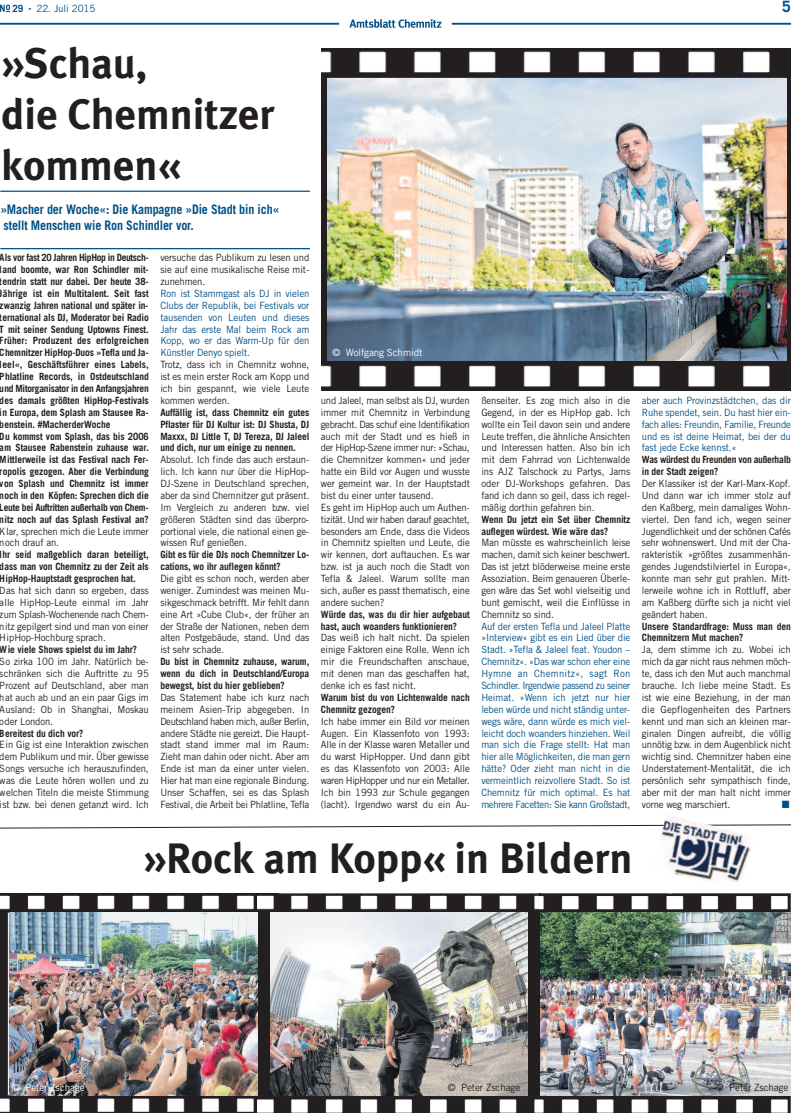
<style>
.page{position:relative;width:791px;height:1113px;background:#fff}
.page>*{position:absolute;margin:0;border:0;box-sizing:border-box;transform-origin:0 0}
.t1{font:700 42.5px/51px "Meta Plus";color:#231f20}
.t2{font:700 15.62px "Trade Gothic LT Std";color:#005086}
.t3{font:700 13.12px/15.8px "Trade Gothic LT Std";letter-spacing:-.01em;color:#005086;scale:.92 1}
.t4{font:10px/11.9px "Trade Gothic LT Std";letter-spacing:-.01em;color:#231f20;scale:.95 1}
.t5{font:700 10px/11.9px "Trade Gothic LT Std";letter-spacing:-.01em;color:#231f20;scale:.95 1}
.t6{font:10px "Trade Gothic LT Std";letter-spacing:-.01em;color:#fff}
.t7{font:10px "Trade Gothic LT Std";letter-spacing:-.01em;color:#231f20}
.t8{font:10px "Trade Gothic LT Std";letter-spacing:-.01em;color:#005086}
.t9{font:700 10px "Trade Gothic LT Std";color:#005086}
.s1{font-weight:400}
.s2{color:#005086}
.s3{font-weight:700}
</style>
<div class="page">
<img style="left:0;top:893px;width:790px;height:220px">
<svg style="left:0;top:5px;width:10px;height:7px"></svg>
<hr style="left:0;top:23px;width:339px;height:2px;background:#005086">
<hr style="left:451px;top:23px;width:339px;height:2px;background:#005086">
<svg style="left:349px;top:19px;width:92px;height:9px"></svg>
<hr style="left:0;top:191px;width:310px;height:1px;background:#005086">
<hr style="left:0;top:248px;width:310px;height:1px;background:#005086">
<img style="left:257px;top:893px;width:22px;height:220px">
<img style="left:539px;top:893px;width:1px;height:220px">
<img style="left:270px;top:912px;width:257px;height:183px">
<img style="left:9px;top:912px;width:248px;height:183px">
<img style="left:539px;top:912px;width:251px;height:183px">
<img style="left:321px;top:49px;width:469px;height:341px">
<img style="left:328px;top:78px;width:458px;height:282px">
<div style="left:527px;top:912px;width:12px;height:183px;background:#231f20"></div>
<svg style="left:0;top:815px;width:790px;height:68px"></svg>
<p class="t9" style="left:13px;top:5px;width:12px">29</p>
<p class="t8" style="left:36px;top:5px;width:60px">22. Juli 2015</p>
<p class="t2" style="left:781px;top:1px;width:10px">5</p>
<p class="t1" style="left:1px;top:38px;width:275px">»Schau,<br>die Chemnitzer kommen«</p>
<p class="t3" style="left:0;top:203px;width:305px">»Macher der Woche«: Die Kampagne »Die Stadt bin ich« stellt Menschen wie Ron Schindler vor.</p>
<p class="t5" style="left:0;top:253px;width:158px">Als vor fast 20 Jahren HipHop in Deutsch&shy;land boomte, war Ron Schindler mit&shy;tendrin statt nur dabei. Der heute 38- Jährige ist ein Multitalent. Seit fast zwanzig Jahren national und später in&shy;ternational als DJ, Moderator bei Radio T mit seiner Sendung Uptowns Finest.<br>Früher: Produzent des erfolgreichen Chemnitzer HipHop-Duos »Tefla und Ja&shy;leel«, Geschäftsführer eines Labels, Phlatline Records, in Ostdeutschland und Mitorganisator in den Anfangsjahren des damals größten HipHop-Festivals in Europa, dem Splash am Stausee Ra&shy;benstein. #MacherderWoche<br>Du kommst vom Splash, das bis 2006 am Stausee Rabenstein zuhause war.<br>Mittlerweile ist das Festival nach Fer&shy;ropolis gezogen. Aber die Verbindung von Splash und Chemnitz ist immer noch in den Köpfen: Sprechen dich die Leute bei Auftritten außerhalb von Chem&shy;nitz noch auf das Splash Festival an?<br><span class="s1">Klar, sprechen mich die Leute immer noch drauf an.<br></span>Ihr seid maßgeblich daran beteiligt, dass man von Chemnitz zu der Zeit als HipHop-Hauptstadt gesprochen hat.<br><span class="s1">Das hat sich dann so ergeben, dass alle HipHop-Leute einmal im Jahr zum Splash-Wochenende nach Chem&shy;nitz gepilgert sind und man von einer HipHop-Hochburg sprach.<br></span>Wie viele Shows spielst du im Jahr?<br><span class="s1">So zirka 100 im Jahr. Natürlich be&shy;schränken sich die Auftritte zu 95<br>Prozent auf Deutschland, aber man hat auch ab und an ein paar Gigs im Ausland: Ob in Shanghai, Moskau oder London.<br></span>Bereitest du dich vor?<br><span class="s1">Ein Gig ist eine Interaktion zwischen dem Publikum und mir. Über gewisse Songs versuche ich herauszufinden, was die Leute hören wollen und zu welchen Titeln die meiste Stimmung ist bzw. bei denen getanzt wird. Ich</span></p>
<p class="t4" style="left:160px;top:253px;width:158px">versuche das Publikum zu lesen und sie auf eine musikalische Reise mit&shy;zunehmen.<br><span class="s2">Ron ist Stammgast als DJ in vielen Clubs der Republik, bei Festivals vor tausenden von Leuten und dieses Jahr das erste Mal beim Rock am Kopp, wo er das Warm-Up für den Künstler Denyo spielt.<br></span>Trotz, dass ich in Chemnitz wohne, ist es mein erster Rock am Kopp und ich bin gespannt, wie viele Leute kommen werden.<br><span class="s3">Auffällig ist, dass Chemnitz ein gutes Pflaster für DJ Kultur ist: DJ Shusta, DJ Maxxx, DJ Little T, DJ Tereza, DJ Jaleel und dich, nur um einige zu nennen.<br></span>Absolut. Ich finde das auch erstaun&shy;lich. Ich kann nur über die HipHop-DJ-Szene in Deutschland sprechen, aber da sind Chemnitzer gut präsent.<br>Im Vergleich zu anderen bzw. viel größeren Städten sind das überpro&shy;portional viele, die national einen ge&shy;wissen Ruf genießen.<br><span class="s3">Gibt es für die DJs noch Chemnitzer Lo&shy;cations, wo ihr auflegen könnt?<br></span>Die gibt es schon noch, werden aber weniger. Zumindest was meinen Mu&shy;sikgeschmack betrifft. Mir fehlt dann eine Art »Cube Club«, der früher an der Straße der Nationen, neben dem alten Postgebäude, stand. Und das ist sehr schade.<br><span class="s3">Du bist in Chemnitz zuhause, warum, wenn du dich in Deutschland/Europa bewegst, bist du hier geblieben?<br></span>Das Statement habe ich kurz nach meinem Asien-Trip abgegeben. In Deutschland haben mich, außer Berlin, andere Städte nie gereizt. Die Haupt&shy;stadt stand immer mal im Raum:<br>Zieht man dahin oder nicht. Aber am Ende ist man da einer unter vielen.<br>Hier hat man eine regionale Bindung.<br>Unser Schaffen, sei es das Splash Festival, die Arbeit bei Phlatline, Tefla</p>
<p class="t6" style="left:332px;top:349px;width:91px">© Wolfgang Schmidt</p>
<p class="t4" style="left:321px;top:395px;width:158px">und Jaleel, man selbst als DJ, wurden immer mit Chemnitz in Verbindung gebracht. Das schuf eine Identifikation auch mit der Stadt und es hieß in der HipHop-Szene immer nur: »Schau, die Chemnitzer kommen« und jeder hatte ein Bild vor Augen und wusste wer gemeint war. In der Hauptstadt bist du einer unter tausend.<br>Es geht im HipHop auch um Authen&shy;tizität. Und wir haben darauf geachtet, besonders am Ende, dass die Videos in Chemnitz spielten und Leute, die wir kennen, dort auftauchen. Es war bzw. ist ja auch noch die Stadt von Tefla &amp; Jaleel. Warum sollte man sich, außer es passt thematisch, eine andere suchen?<br><span class="s3">Würde das, was du dir hier aufgebaut hast, auch woanders funktionieren?<br></span>Das weiß ich halt nicht. Da spielen einige Faktoren eine Rolle. Wenn ich mir die Freundschaften anschaue, mit denen man das geschaffen hat, denke ich es fast nicht.<br><span class="s3">Warum bist du von Lichtenwalde nach Chemnitz gezogen?<br></span>Ich habe immer ein Bild vor meinen Augen. Ein Klassenfoto von 1993:<br>Alle in der Klasse waren Metaller und du warst HipHopper. Und dann gibt es das Klassenfoto von 2003: Alle waren HipHopper und nur ein Metaller.<br>Ich bin 1993 zur Schule gegangen (lacht). Irgendwo warst du ein Au-</p>
<p class="t4" style="left:481px;top:395px;width:158px">ßenseiter. Es zog mich also in die Gegend, in der es HipHop gab. Ich wollte ein Teil davon sein und andere Leute treffen, die ähnliche Ansichten und Interessen hatten. Also bin ich mit dem Fahrrad von Lichtenwalde ins AJZ Talschock zu Partys, Jams oder DJ-Workshops gefahren. Das fand ich dann so geil, dass ich regel&shy;mäßig dorthin gefahren bin.<br><span class="s3">Wenn Du jetzt ein Set über Chemnitz auflegen würdest. Wie wäre das?<br></span>Man müsste es wahrscheinlich leise machen, damit sich keiner beschwert.<br>Das ist jetzt blöderweise meine erste Assoziation. Beim genaueren Überle&shy;gen wäre das Set wohl vielseitig und bunt gemischt, weil die Einflüsse in Chemnitz so sind.<br><span class="s2">Auf der ersten Tefla und Jaleel Platte »Interview« gibt es ein Lied über die Stadt. »Tefla &amp; Jaleel feat. Youdon – Chemnitz«. »Das war schon eher eine Hymne an Chemnitz«, sagt Ron Schindler. Irgendwie passend zu seiner Heimat. »Wenn ich jetzt nur hier leben würde und nicht ständig unter&shy;wegs wäre, dann würde es mich viel&shy;leicht doch woanders hinziehen. Weil man sich die Frage stellt: Hat man hier alle Möglichkeiten, die man gern hätte? Oder zieht man nicht in die vermeintlich reizvollere Stadt. So ist Chemnitz für mich optimal. Es hat mehrere Facetten: Sie kann Großstadt,</span></p>
<p class="t4" style="left:641px;top:395px;width:158px"><span class="s2">aber auch Provinzstädtchen, das dir Ruhe spendet, sein. Du hast hier ein&shy;fach alles: Freundin, Familie, Freunde und es ist deine Heimat, bei der du fast jede Ecke kennst.«<br></span><span class="s3">Was würdest du Freunden von außerhalb in der Stadt zeigen?<br></span>Der Klassiker ist der Karl-Marx-Kopf.<br>Und dann war ich immer stolz auf den Kaßberg, mein damaliges Wohn&shy;viertel. Den fand ich, wegen seiner Jugendlichkeit und der schönen Cafés sehr wohnenswert. Und mit der Cha&shy;rakteristik »größtes zusammenhän&shy;gendes Jugendstilviertel in Europa«, konnte man sehr gut prahlen. Mitt&shy;lerweile wohne ich in Rottluff, aber am Kaßberg dürfte sich ja nicht viel geändert haben.<br><span class="s3">Unsere Standardfrage: Muss man den Chemnitzern Mut machen?<br></span>Ja, dem stimme ich zu. Wobei ich mich da gar nicht raus nehmen möch&shy;te, dass ich den Mut auch manchmal brauche. Ich liebe meine Stadt. Es ist wie eine Beziehung, in der man die Gepflogenheiten des Partners kennt und man sich an kleinen mar&shy;ginalen Dingen aufreibt, die völlig unnötig bzw. in dem Augenblick nicht wichtig sind. Chemnitzer haben eine Understatement-Mentalität, die ich persönlich sehr sympathisch finde, aber mit der man halt nicht immer vorne weg marschiert.</p>
<p class="t1" style="left:143px;top:832px;width:491px">»Rock am Kopp« in Bildern</p>
<p class="t6" style="left:12px;top:1084px;width:74px">© Peter Zschage</p>
<p class="t7" style="left:447px;top:1084px;width:74px">© Peter Zschage</p>
<p class="t7" style="left:715px;top:1084px;width:74px">© Peter Zschage</p>
</div>
